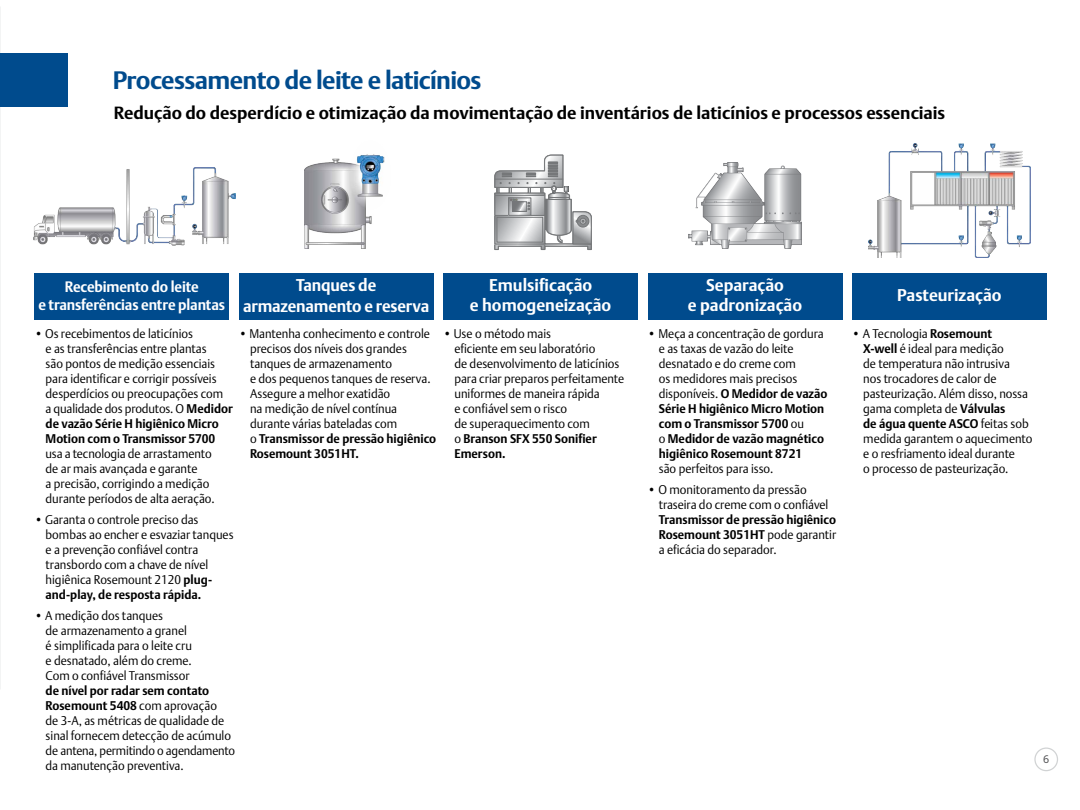
<style>
.page{position:relative;width:1080px;height:810px;background:#fff}
.page>*{position:absolute;margin:0;border:0;box-sizing:border-box;transform-origin:0 0}
.t1{font:700 25px "DTL Argo T";letter-spacing:-.025em;color:#004b8d}
.t2{font:700 17.5px "DTL Argo T";color:#000}
.t3{font:700 16.88px/20.2px "DTL Argo T";color:#fff;text-align:center}
.t4{font:700 16.88px/20.2px "DTL Argo T";color:#fff;text-align:center;scale:.95 1}
.t5{font:700 15px/18px "DTL Argo T";letter-spacing:-.01em;color:#fff;text-align:center;scale:.95 1}
.t6{font:300 12.5px/15px "DTL Argo T";color:#000;scale:.95 1}
.t7{font:700 12.5px/15px "DTL Argo T";color:#000;text-align:justify;scale:.95 1}
.t8{font:10.62px "Noto Sans";color:#4d4d4f}
.s1{font-weight:700}
.s2{font-weight:300}
</style>
<div class="page">
<img style="left:0;top:13px;width:1px;height:670px">
<div style="left:0;top:54px;width:68px;height:53px;background:#004b8d"></div>
<div style="left:34px;top:273px;width:195px;height:47px;background:#004b8d"></div>
<div style="left:239px;top:273px;width:195px;height:47px;background:#004b8d"></div>
<div style="left:648px;top:273px;width:194px;height:47px;background:#004b8d"></div>
<div style="left:852px;top:273px;width:195px;height:47px;background:#004b8d"></div>
<div style="left:443px;top:273px;width:195px;height:47px;background:#004b8d"></div>
<img style="left:34px;top:168px;width:201px;height:78px">
<img style="left:305px;top:154px;width:80px;height:95px">
<img style="left:689px;top:162px;width:112px;height:87px">
<img style="left:869px;top:144px;width:161px;height:113px">
<svg style="left:494px;top:155px;width:98px;height:95px"></svg>
<div style="left:1034px;top:748px;width:24px;height:23px;border:1px solid #d1d3d4;border-radius:50%"></div>
<h1 class="t1" style="left:113px;top:65px;width:370px">Processamento de leite e laticínios</h1>
<h2 class="t2" style="left:114px;top:103px;width:833px">Redução do desperdício e otimização da movimentação de inventários de laticínios e processos essenciais</h2>
<h3 class="t3" style="left:470px;top:275px;width:143px">Emulsificação<br>e homogeneização</h3>
<p class="t5" style="left:38px;top:278px;width:198px">Recebimento do leite<br>e transferências entre plantas</p>
<h3 class="t4" style="left:243px;top:275px;width:197px">Tanques de armazenamento e reserva</h3>
<h3 class="t3" style="left:688px;top:275px;width:116px">Separação<br>e padronização</h3>
<h3 class="t3" style="left:897px;top:285px;width:106px">Pasteurização</h3>
<p class="t6" style="left:46px;top:326px;width:199px;text-indent:-11px">• Os recebimentos de laticínios<br>e as transferências entre plantas<br>são pontos de medição essenciais para identificar e corrigir possíveis desperdícios ou preocupações com<br>a qualidade dos produtos. O <span class="s1">Medidor de vazão Série H higiênico Micro Motion com o Transmissor 5700</span></p>
<p class="t6" style="left:46px;top:446px;width:179px">usa a tecnologia de arrastamento de ar mais avançada e garante<br>a precisão, corrigindo a medição durante períodos de alta aeração.</p>
<p class="t6" style="left:46px;top:512px;width:199px;text-indent:-11px">• Garanta o controle preciso das bombas ao encher e esvaziar tanques e a prevenção confiável contra transbordo com a chave de nível higiênica Rosemount 2120 <span class="s1">plug&shy;and-play, de resposta rápida.</span></p>
<p class="t6" style="left:46px;top:608px;width:156px;text-indent:-11px">• A medição dos tanques<br>de armazenamento a granel é simplificada para o leite cru e desnatado, além do creme.<br>Com o confiável Transmissor</p>
<p class="t6" style="left:46px;top:683px;width:201px"><span class="s1">de nível por radar sem contato<br>Rosemount 5408</span> com aprovação<br>de 3-A, as métricas de qualidade de sinal fornecem detecção de acúmulo de antena, permitindo o agendamento da manutenção preventiva.</p>
<p class="t6" style="left:250px;top:326px;width:198px;text-indent:-11px">• Mantenha conhecimento e controle precisos dos níveis dos grandes tanques de armazenamento<br>e dos pequenos tanques de reserva.<br>Assegure a melhor exatidão<br>na medição de nível contínua durante várias bateladas com<br>o <span class="s1">Transmissor de pressão higiênico<br>Rosemount 3051HT.</span></p>
<p class="t6" style="left:454px;top:326px;width:180px;text-indent:-11px">• Use o método mais<br>eficiente em seu laboratório<br>de desenvolvimento de laticínios para criar preparos perfeitamente uniformes de maneira rápida<br>e confiável sem o risco<br>de superaquecimento com<br>o <span class="s1">Branson SFX 550 Sonifier<br>Emerson.</span></p>
<p class="t6" style="left:659px;top:326px;width:179px;text-indent:-11px">• Meça a concentração de gordura e as taxas de vazão do leite desnatado e do creme com<br>os medidores mais precisos disponíveis. <span class="s1">O Medidor de vazão<br>Série H higiênico Micro Motion com o Transmissor 5700</span> ou<br>o <span class="s1">Medidor de vazão magnético higiênico Rosemount 8721</span></p>
<p class="t6" style="left:659px;top:461px;width:122px">são perfeitos para isso.</p>
<p class="t6" style="left:659px;top:482px;width:180px;text-indent:-11px">• O monitoramento da pressão traseira do creme com o confiável</p>
<p class="t7" style="left:659px;top:512px;width:188px">Transmissor de pressão higiênico Rosemount 3051HT <span class="s2">pode garantir a eficácia do separador.</span></p>
<p class="t6" style="left:863px;top:326px;width:180px;text-indent:-11px">• A Tecnologia <span class="s1">Rosemount<br>X-well</span> é ideal para medição<br>de temperatura não intrusiva<br>nos trocadores de calor de pasteurização. Além disso, nossa gama completa de <span class="s1">Válvulas<br>de água quente ASCO</span> feitas sob medida garantem o aquecimento e o resfriamento ideal durante<br>o processo de pasteurização.</p>
<p class="t8" style="left:1043px;top:752px;width:8px">6</p>
</div>
